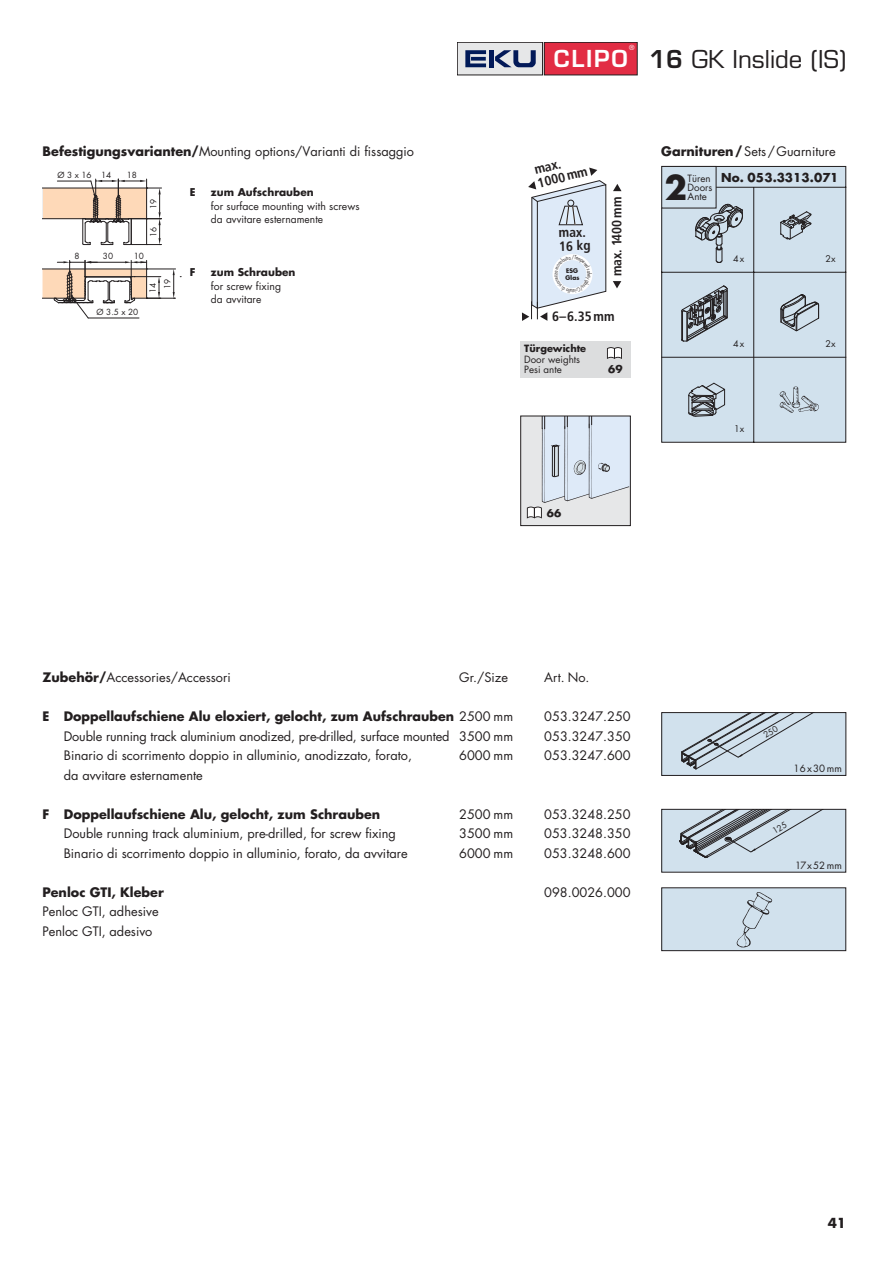
<style>
.page{position:relative;width:893px;height:1263px;background:#fff}
.page>*{position:absolute;margin:0;border:0;box-sizing:border-box;transform-origin:0 0}
.t1{font:700 33px "Futura";color:#231f20}
.t2{font:24px "Eurostile";color:#231f20}
.t3{font:600 22.8px "Eurostile";letter-spacing:.075em;color:#fff}
.t4{font:700 condensed 13.5px/13.5px "Frutiger";color:#231f20}
.t5{font:700 13.5px "Futura";color:#231f20}
.t6{font:12.75px/19.5px "Futura";color:#231f20}
.t7{font:700 12.75px "Futura";color:#231f20}
.t8{font:700 12px "Futura";letter-spacing:.01em;color:#231f20}
.t9{font:10.5px/13.5px "Futura";color:#231f20}
.t10{font:700 10.5px "Futura";color:#231f20}
.t11{font:9.75px/10.5px "Futura";color:#231f20}
.t12{font:700 9.75px "Futura";color:#231f20}
.t13{font:9px "Futura";color:#231f20}
.t14{font:8.25px/14.7px "Futura Std";color:#231f20;text-align:center}
.t15{font:8.25px "Futura";color:#231f20}
.t16{font:6.9px "Eurostile";color:#fff}
.t17{font:700 6px/7.5px "Futura";color:#231f20}
.t18{font:5.25px "Futura";color:#231f20;scale:.76 1}
.s1{font-weight:600}
.s2{font-weight:700}
.s3{font-weight:400}
</style>
<div class="page">
<div style="left:457px;top:42px;width:85px;height:33px;background:#e6e7e8"></div>
<div style="left:457px;top:42px;width:85px;height:33px;border:1px solid #231f20"></div>
<div style="left:544px;top:42px;width:93px;height:33px;background:#e22d44"></div>
<div style="left:544px;top:42px;width:93px;height:33px;border:1px solid #231f20"></div>
<div style="left:489px;top:50px;width:5px;height:17px;background:#021958"></div>
<svg style="left:495px;top:50px;width:40px;height:17px"></svg>
<svg style="left:465px;top:50px;width:21px;height:17px"></svg>
<svg style="left:471px;top:57px;width:15px;height:4px"></svg>
<svg style="left:43px;top:260px;width:138px;height:59px"></svg>
<hr style="left:88px;top:318px;width:51px;height:1px;background:#231f20">
<div style="left:43px;top:188px;width:104px;height:31px;background:#fed9b8"></div>
<hr style="left:43px;top:218px;width:104px;height:1px;background:#231f20">
<hr style="left:43px;top:188px;width:104px;height:1px;background:#231f20">
<hr style="left:57px;top:181px;width:34px;height:1px;background:#231f20">
<svg style="left:82px;top:179px;width:79px;height:66px"></svg>
<svg style="left:661px;top:166px;width:186px;height:277px;background:#cad9e5"></svg>
<div style="left:661px;top:166px;width:55px;height:42px;background:#d1e1ed"></div>
<div style="left:661px;top:166px;width:55px;height:43px;border:1px solid #231f20"></div>
<svg style="left:780px;top:294px;width:39px;height:37px"></svg>
<hr style="left:661px;top:357px;width:185px;height:1px;background:#231f20">
<svg style="left:780px;top:211px;width:31px;height:29px"></svg>
<svg style="left:695px;top:203px;width:48px;height:60px;background:#aab5bf"></svg>
<svg style="left:688px;top:383px;width:37px;height:34px"></svg>
<svg style="left:779px;top:387px;width:39px;height:26px"></svg>
<svg style="left:681px;top:285px;width:47px;height:57px;background:#9199a1"></svg>
<div style="left:520px;top:416px;width:110px;height:110px;background:#e6e7e8"></div>
<div style="left:520px;top:416px;width:110px;height:110px;border:1px solid #231f20"></div>
<svg style="left:527px;top:416px;width:103px;height:103px"></svg>
<div style="left:520px;top:342px;width:110px;height:36px;background:#dcddde"></div>
<svg style="left:607px;top:347px;width:15px;height:12px"></svg>
<div style="left:661px;top:809px;width:184px;height:63px;background:#d1e1ed"></div>
<div style="left:661px;top:713px;width:184px;height:62px;background:#d1e1ed"></div>
<div style="left:661px;top:712px;width:185px;height:64px;border:1px solid #231f20"></div>
<div style="left:661px;top:888px;width:184px;height:63px;background:#d1e1ed"></div>
<img style="left:736px;top:892px;width:37px;height:56px">
<div style="left:661px;top:887px;width:185px;height:64px;border:1px solid #231f20"></div>
<svg style="left:522px;top:168px;width:99px;height:153px"></svg>
<svg style="left:679px;top:809px;width:166px;height:50px"></svg>
<svg style="left:681px;top:713px;width:164px;height:57px"></svg>
<p class="t16" style="left:629px;top:45px;width:7px">®</p>
<h3 class="t3" style="left:554px;top:50px;width:75px">CLIPO</h3>
<h2 class="t2" style="left:649px;top:50px;width:199px"><span class="s1">16</span> GK Inslide (IS)</h2>
<p class="t6" style="left:43px;top:143px;width:373px"><span class="s2">Befestigungsvarianten/</span>Mounting options/Varianti di fissaggio</p>
<p class="t10" style="left:190px;top:188px;width:7px">E</p>
<p class="t10" style="left:211px;top:188px;width:104px">zum Aufschrauben</p>
<p class="t9" style="left:211px;top:200px;width:150px">for surface mounting with screws da avvitare esternamente</p>
<p class="t6" style="left:661px;top:143px;width:176px"><span class="s2">Garnituren /</span>Sets/Guarniture</p>
<p class="t11" style="left:687px;top:175px;width:26px;line-height:9px">Türen<br>Doors</p>
<p class="t4" style="left:533px;top:164px;width:52px;rotate:-14deg">max.<br>1000 mm</p>
<p class="t15" style="left:101px;top:171px;width:12px">14</p>
<p class="t15" style="left:127px;top:171px;width:12px">18</p>
<p class="t15" style="left:57px;top:171px;width:36px">Ø 3 x 16</p>
<p class="t8" style="left:721px;top:172px;width:119px">No. 053.3313.071</p>
<h1 class="t1" style="left:664px;top:172px;width:24px">2</h1>
<p class="t11" style="left:687px;top:192px;width:21px">Ante</p>
<p class="t4" style="left:611px;top:276px;width:81px;rotate:-90deg">max. 1400 mm</p>
<p class="t4" style="left:552px;top:311px;width:64px">6–6.35 mm</p>
<p class="t15" style="left:149px;top:209px;width:12px;rotate:-90deg">19</p>
<p class="t15" style="left:149px;top:237px;width:12px;rotate:-90deg">16</p>
<p class="t4" style="left:558px;top:227px;width:33px;rotate:-1deg">max.<br>16 kg</p>
<p class="t17" style="left:564px;top:268px;width:16px;rotate:-3deg">ESG<br>Glas</p>
<p class="t14" style="left:74px;top:249px;width:7px">8</p>
<p class="t14" style="left:103px;top:249px;width:12px">30</p>
<p class="t14" style="left:134px;top:249px;width:12px">10</p>
<p class="t13" style="left:733px;top:255px;width:12px">4x</p>
<p class="t13" style="left:825px;top:255px;width:12px">2x</p>
<p class="t10" style="left:190px;top:268px;width:7px">F</p>
<p class="t10" style="left:211px;top:268px;width:86px">zum Schrauben</p>
<p class="t9" style="left:211px;top:280px;width:72px">for screw fixing da avvitare</p>
<p class="t18" style="left:553px;top:275px;width:4px;rotate:-90deg">z</p>
<p class="t14" style="left:146px;top:293px;width:16px;rotate:-90deg">14<br>19</p>
<p class="t14" style="left:97px;top:305px;width:43px">Ø 3.5 x 20</p>
<p class="t12" style="left:524px;top:344px;width:64px">Türgewichte</p>
<p class="t11" style="left:524px;top:355px;width:57px">Door weights<br>Pesi ante</p>
<p class="t10" style="left:608px;top:364px;width:16px">69</p>
<p class="t10" style="left:547px;top:508px;width:16px">66</p>
<p class="t6" style="left:43px;top:669px;width:190px"><span class="s2">Zubehör/</span>Accessories/Accessori</p>
<p class="t6" style="left:459px;top:669px;width:50px">Gr./Size</p>
<p class="t6" style="left:544px;top:669px;width:47px">Art. No.</p>
<p class="t7" style="left:43px;top:711px;width:472px">E Doppellaufschiene Alu eloxiert, gelocht, zum Aufschrauben <span class="s3">2500 mm</span></p>
<p class="t6" style="left:544px;top:708px;width:88px">053.3247.250</p>
<p class="t6" style="left:64px;top:728px;width:451px">Double running track aluminium anodized, pre-drilled, surface mounted 3500 mm</p>
<p class="t6" style="left:544px;top:728px;width:88px">053.3247.350</p>
<p class="t6" style="left:64px;top:747px;width:349px">Binario di scorrimento doppio in alluminio, anodizzato, forato,</p>
<p class="t6" style="left:459px;top:747px;width:55px">6000 mm</p>
<p class="t6" style="left:544px;top:747px;width:88px">053.3247.600</p>
<p class="t6" style="left:64px;top:767px;width:140px">da avvitare esternamente</p>
<p class="t7" style="left:42px;top:808px;width:339px">F Doppellaufschiene Alu, gelocht, zum Schrauben</p>
<p class="t6" style="left:459px;top:806px;width:55px">2500 mm</p>
<p class="t6" style="left:544px;top:806px;width:88px">053.3248.250</p>
<p class="t6" style="left:64px;top:825px;width:334px">Double running track aluminium, pre-drilled, for screw fixing</p>
<p class="t6" style="left:459px;top:825px;width:55px">3500 mm</p>
<p class="t6" style="left:544px;top:825px;width:88px">053.3248.350</p>
<p class="t6" style="left:64px;top:844px;width:345px">Binario di scorrimento doppio in alluminio, forato, da avvitare</p>
<p class="t6" style="left:459px;top:844px;width:55px">6000 mm</p>
<p class="t6" style="left:544px;top:844px;width:88px">053.3248.600</p>
<p class="t7" style="left:42px;top:886px;width:123px">Penloc GTI, Kleber</p>
<p class="t6" style="left:544px;top:883px;width:88px">098.0026.000</p>
<p class="t6" style="left:42px;top:903px;width:118px">Penloc GTI, adhesive<br>Penloc GTI, adesivo</p>
<p class="t13" style="left:733px;top:340px;width:12px">4x</p>
<p class="t13" style="left:734px;top:425px;width:12px">1x</p>
<p class="t13" style="left:825px;top:340px;width:12px">2x</p>
<p class="t11" style="left:793px;top:764px;width:50px">16x30 mm</p>
<p class="t11" style="left:795px;top:861px;width:48px">17x52 mm</p>
<p class="t5" style="left:827px;top:1217px;width:20px">41</p>
</div>
